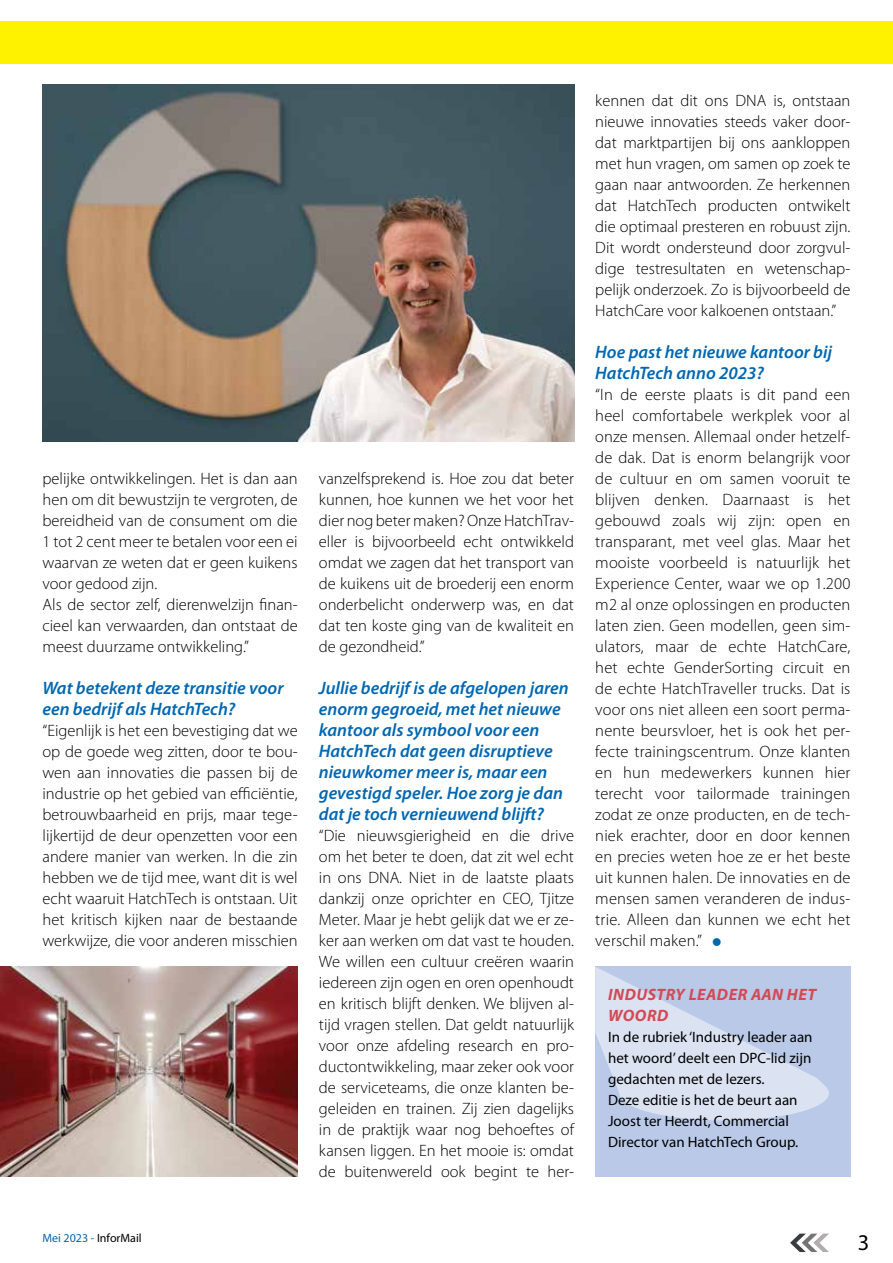
<style>
.page{position:relative;width:893px;height:1263px;background:#fff}
.page>*{position:absolute;margin:0;border:0;box-sizing:border-box;transform-origin:0 0}
.t1{font:22.5px "Myriad Pro";color:#000}
.t2{font:italic 600 18px/21px "Myriad Pro";color:#0067b1}
.t3{font:300 16.5px/21px "Myriad Pro";color:#000;text-align:justify}
.t4{font:italic 700 16.5px "Myriad Pro";letter-spacing:.03em;color:#d44953}
.t5{font:15px/21px "Myriad Pro";color:#000}
.t6{font:12px "Myriad Pro";color:#000}
.s1{color:#0067b1}
</style>
<div class="page">
<svg style="left:790px;top:1233px;width:39px;height:19px"></svg>
<div style="left:0;top:21px;width:893px;height:43px;background:#fff200"></div>
<img style="left:0;top:967px;width:298px;height:210px">
<div style="left:595px;top:967px;width:255px;height:210px;background:#b9c9e7"></div>
<svg style="left:595px;top:967px;width:234px;height:153px"></svg>
<img style="left:43px;top:85px;width:531px;height:357px">
<p class="t3" style="left:43px;top:468px;width:257px;text-align:left">pelijke ontwikkelingen. Het is dan aan hen om dit bewustzijn te vergroten, de bereidheid van de consument om die 1 tot 2 cent meer te betalen voor een ei waarvan ze weten dat er geen kuikens voor gedood zijn.<br>Als de sector zelf, dierenwelzijn finan&shy;cieel kan verwaarden, dan ontstaat de meest duurzame ontwikkeling.”</p>
<p class="t2" style="left:43px;top:677px;width:243px">Wat betekent deze transitie voor een bedrijf als HatchTech?</p>
<p class="t3" style="left:43px;top:720px;width:257px">“Eigenlijk is het een bevestiging dat we op de goede weg zitten, door te bou&shy;wen aan innovaties die passen bij de industrie op het gebied van efficiëntie, betrouwbaarheid en prijs, maar tege&shy;lijkertijd de deur openzetten voor een andere manier van werken. In die zin hebben we de tijd mee, want dit is wel echt waaruit HatchTech is ontstaan. Uit het kritisch kijken naar de bestaande werkwijze, die voor anderen misschien</p>
<p class="t3" style="left:319px;top:468px;width:257px">vanzelfsprekend is. Hoe zou dat beter kunnen, hoe kunnen we het voor het dier nog beter maken? Onze HatchTrav&shy;eller is bijvoorbeeld echt ontwikkeld omdat we zagen dat het transport van de kuikens uit de broederij een enorm onderbelicht onderwerp was, en dat dat ten koste ging van de kwaliteit en de gezondheid.”</p>
<p class="t2" style="left:319px;top:677px;width:251px">Jullie bedrijf is de afgelopen jaren enorm gegroeid, met het nieuwe kantoor als symbool voor een<br>HatchTech dat geen disruptieve nieuwkomer meer is, maar een gevestigd speler. Hoe zorg je dan dat je toch vernieuwend blijft?</p>
<p class="t3" style="left:319px;top:825px;width:257px">“Die nieuwsgierigheid en die drive om het beter te doen, dat zit wel echt in ons DNA. Niet in de laatste plaats dankzij onze oprichter en CEO, Tjitze Meter. Maar je hebt gelijk dat we er ze&shy;ker aan werken om dat vast te houden.<br>We willen een cultuur creëren waarin iedereen zijn ogen en oren openhoudt en kritisch blijft denken. We blijven al&shy;tijd vragen stellen. Dat geldt natuurlijk voor onze afdeling research en pro&shy;ductontwikkeling, maar zeker ook voor de serviceteams, die onze klanten be&shy;geleiden en trainen. Zij zien dagelijks in de praktijk waar nog behoeftes of kansen liggen. En het mooie is: omdat de buitenwereld ook begint te her-</p>
<p class="t3" style="left:595px;top:90px;width:257px">kennen dat dit ons DNA is, ontstaan nieuwe innovaties steeds vaker door&shy;dat marktpartijen bij ons aankloppen met hun vragen, om samen op zoek te gaan naar antwoorden. Ze herkennen dat HatchTech producten ontwikelt die optimaal presteren en robuust zijn.<br>Dit wordt ondersteund door zorgvul&shy;dige testresultaten en wetenschap&shy;pelijk onderzoek. Zo is bijvoorbeeld de HatchCare voor kalkoenen ontstaan.”</p>
<p class="t2" style="left:595px;top:341px;width:238px">Hoe past het nieuwe kantoor bij<br>HatchTech anno 2023?</p>
<p class="t3" style="left:595px;top:384px;width:257px">“In de eerste plaats is dit pand een heel comfortabele werkplek voor al onze mensen. Allemaal onder hetzelf&shy;de dak. Dat is enorm belangrijk voor de cultuur en om samen vooruit te blijven denken. Daarnaast is het gebouwd zoals wij zijn: open en transparant, met veel glas. Maar het mooiste voorbeeld is natuurlijk het Experience Center, waar we op 1.200 m2 al onze oplossingen en producten laten zien. Geen modellen, geen sim&shy;ulators, maar de echte HatchCare, het echte GenderSorting circuit en de echte HatchTraveller trucks. Dat is voor ons niet alleen een soort perma&shy;nente beursvloer, het is ook het per&shy;fecte trainingscentrum. Onze klanten en hun medewerkers kunnen hier terecht voor tailormade trainingen zodat ze onze producten, en de tech&shy;niek erachter, door en door kennen en precies weten hoe ze er het beste uit kunnen halen. De innovaties en de mensen samen veranderen de indus&shy;trie. Alleen dan kunnen we echt het verschil maken.” <span class="s1">●</span></p>
<p class="t4" style="left:608px;top:985px;width:101px">INDUSTRY LEADE</p>
<p class="t4" style="left:738px;top:985px;width:61px">R AA N HET</p>
<p class="t4" style="left:608px;top:1006px;width:60px">WOORD</p>
<p class="t5" style="left:608px;top:1027px;width:206px">In de rubriek ‘Industry leader aan het woord’ deelt een DPC-lid zijn gedachten met de lezers.<br>Deze editie is het de beurt aan<br>Joost ter Heerdt, Commercial<br>Director van HatchTech Group.</p>
<p class="t6" style="left:43px;top:1232px;width:101px"><span class="s1">Mei 2023 -</span> InforMail</p>
<h1 class="t1" style="left:858px;top:1230px;width:13px">3</h1>
</div>
